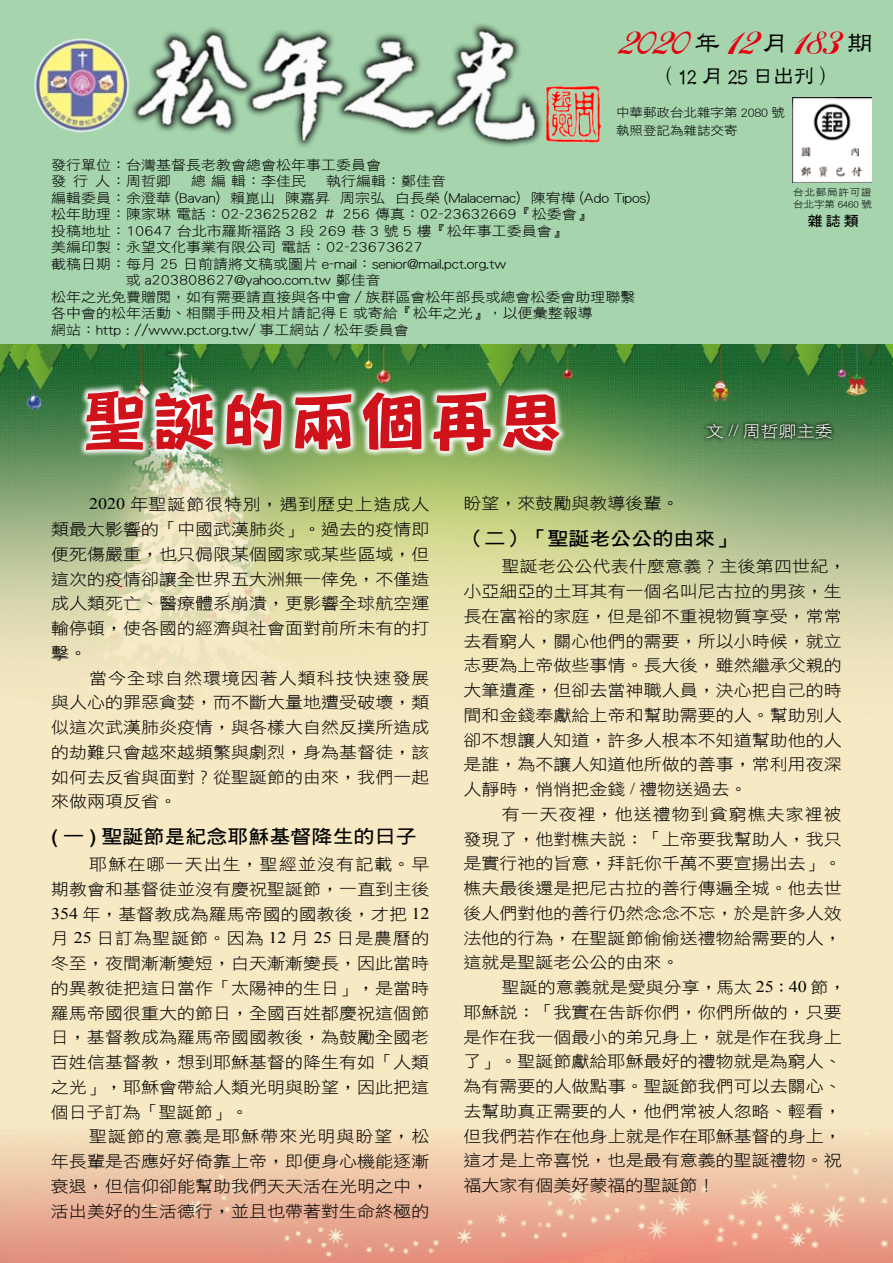
<style>
.page{position:relative;width:893px;height:1263px;background:#fff}
.page>*{position:absolute;margin:0;border:0;box-sizing:border-box;transform-origin:0 0}
.t1{font:64.5px "Chiau Hei Extra Big 5";letter-spacing:.075em;color:#d0121b}
.t2{font:30px "Elegant";letter-spacing:-.025em;color:#e60012;scale:.95 1}
.t3{font:24px "DF Li Shu Md HK BF";letter-spacing:-.05em;color:#000;scale:.9 1}
.t4{font:18.9px "DF Hei Bd HKP BF";color:#000;scale:1.11 1}
.t5{font:16.2px/24.8px "DF Hei Lt HKP BF";color:#000;text-align:justify;scale:1.11 1}
.t6{font:16.2px "DF Hei Lt HKP BF";color:#fff;scale:1.11 1}
.t7{font:13.95px "DF Hei Bd HK BF";color:#000;scale:1.08 1}
.t8{font:13.5px/16.5px "DF Li Hei W3 WINP BF";color:#000;scale:1.11 1}
.t9{font:12.15px/18px "DF Hei Lt HKP BF";color:#000;scale:1.11 1}
.t10{font:9.45px/12.6px "DF Hei Lt HKP BF";letter-spacing:.04em;color:#000;scale:1.11 1}
.s1{font-family:"DF Li Shu Md HK BF";font-size:27px;color:#000}
.s2{font-family:"Times New Roman"}
</style>
<div class="page">
<div style="left:0;top:336px;width:893px;height:927px;background:#f7e9c3"></div>
<img style="left:0;top:1134px;width:893px;height:129px">
<img style="left:0;top:343px;width:893px;height:320px">
<div style="left:0;top:0;width:893px;height:343px;background:#a5d4ad"></div>
<img style="left:792px;top:98px;width:80px;height:85px">
<svg style="left:78px;top:383px;width:489px;height:75px;background:#c6d8c1"></svg>
<div style="left:702px;top:419px;width:134px;height:24px;background:#000;opacity:.75"></div>
<img style="left:34px;top:38px;width:96px;height:95px">
<img style="left:131px;top:24px;width:410px;height:123px">
<img style="left:545px;top:85px;width:57px;height:58px">
<h2 class="t2" style="left:618px;top:30px;width:269px">2020 <span class="s1">年</span>12 <span class="s1">月</span>183 <span class="s1">期</span></h2>
<h3 class="t3" style="left:656px;top:64px;width:201px">（12 月 25 日出刊）</h3>
<p class="t9" style="left:616px;top:103px;width:154px">中華郵政台北雜字第 2080 號執照登記為雜誌交寄</p>
<p class="t8" style="left:51px;top:157px;width:299px">發行單位：台灣基督長老教會總會松年事工委員會發 行 人：周哲卿</p>
<p class="t8" style="left:191px;top:173px;width:105px">總 編 輯：李佳民</p>
<p class="t8" style="left:326px;top:173px;width:110px">執行編輯：鄭佳音</p>
<p class="t8" style="left:51px;top:190px;width:542px">編輯委員：余澄華 (Bavan) 賴崑山 陳嘉昇 周宗弘 白長榮 (Malacemac) 陳宥樺 (Ado Tipos)</p>
<p class="t8" style="left:51px;top:206px;width:489px">松年助理：陳家琳 電話：02-23625282 ＃ 256 傳真：02-23632669『松委會』</p>
<p class="t8" style="left:51px;top:223px;width:466px">投稿地址：10647 台北市羅斯福路 3 段 269 巷 3 號 5 樓『松年事工委員會』</p>
<p class="t8" style="left:51px;top:239px;width:336px">美編印製：永望文化事業有限公司 電話：02-23673627</p>
<p class="t8" style="left:51px;top:256px;width:411px">截稿日期：每月 25 日前請將文稿或圖片 e-mail：senior@mail.pct.org.tw</p>
<p class="t8" style="left:126px;top:272px;width:231px">或 a203808627@yahoo.com.tw 鄭佳音</p>
<p class="t8" style="left:51px;top:289px;width:528px">松年之光免費贈閱，如有需要請直接與各中會 / 族群區會松年部長或總會松委會助理聯繫</p>
<p class="t8" style="left:51px;top:305px;width:490px">各中會的松年活動、相關手冊及相片請記得 E 或寄給『松年之光』，以便彙整報導</p>
<p class="t8" style="left:51px;top:322px;width:324px">網站：http : //www.pct.org.tw/ 事工網站 / 松年委員會</p>
<p class="t10" style="left:793px;top:186px;width:72px">台北郵局許可證台北字第 6460 號</p>
<p class="t7" style="left:808px;top:214px;width:49px">雜誌類</p>
<h1 class="t1" style="left:83px;top:389px;width:482px">聖誕的兩個再思</h1>
<p class="t6" style="left:706px;top:423px;width:116px">文 <span class="s2">//</span> 周哲卿主委</p>
<p class="t5" style="left:51px;top:492px;width:342px;text-indent:38px"><span class="s2">2020</span> 年聖誕節很特別，遇到歷史上造成人類最大影響的「中國武漢肺炎」。過去的疫情即便死傷嚴重，也只侷限某個國家或某些區域，但這次的疫情卻讓全世界五大洲無一倖免，不僅造成人類死亡、醫療體系崩潰，更影響全球航空運輸停頓，使各國的經濟與社會面對前所未有的打擊。</p>
<p class="t5" style="left:51px;top:665px;width:342px;text-indent:38px">當今全球自然環境因著人類科技快速發展與人心的罪惡貪婪，而不斷大量地遭受破壞，類似這次武漢肺炎疫情，與各樣大自然反撲所造成的劫難只會越來越頻繁與劇烈，身為基督徒，該如何去反省與面對？從聖誕節的由來，我們一起來做兩項反省。</p>
<p class="t4" style="left:51px;top:827px;width:331px">( 一 ) 聖誕節是紀念耶穌基督降生的日子</p>
<p class="t5" style="left:51px;top:852px;width:343px;text-indent:38px">耶穌在哪一天出生，聖經並沒有記載。早期教會和基督徒並沒有慶祝聖誕節，一直到主後<span class="s2">354</span> 年，基督教成為羅馬帝國的國教後，才把 <span class="s2">12</span>月 <span class="s2">25</span> 日訂為聖誕節。因為 <span class="s2">12</span> 月 <span class="s2">25</span> 日是農曆的冬至，夜間漸漸變短，白天漸漸變長，因此當時的異教徒把這日當作「太陽神的生日」，是當時羅馬帝國很重大的節日，全國百姓都慶祝這個節日，基督教成為羅馬帝國國教後，為鼓勵全國老百姓信基督教，想到耶穌基督的降生有如「人類之光」，耶穌會帶給人類光明與盼望，因此把這個日子訂為「聖誕節」。</p>
<p class="t5" style="left:51px;top:1124px;width:342px;text-indent:38px">聖誕節的意義是耶穌帶來光明與盼望，松年長輩是否應好好倚靠上帝，即便身心機能逐漸衰退，但信仰卻能幫助我們天天活在光明之中，活出美好的生活德行，並且也帶著對生命終極的</p>
<p class="t5" style="left:463px;top:491px;width:196px">盼望，來鼓勵與教導後輩。</p>
<p class="t4" style="left:463px;top:529px;width:247px">（二）「聖誕老公公的由來」</p>
<p class="t5" style="left:463px;top:554px;width:346px;text-align:left;text-indent:38px">聖誕老公公代表什麼意義？主後第四世紀，小亞細亞的土耳其有一個名叫尼古拉的男孩，生長在富裕的家庭，但是卻不重視物質享受，常常去看窮人，關心他們的需要，所以小時候，就立志要為上帝做些事情。長大後，雖然繼承父親的大筆遺產，但卻去當神職人員，決心把自己的時間和金錢奉獻給上帝和幫助需要的人。幫助別人卻不想讓人知道，許多人根本不知道幫助他的人是誰，為不讓人知道他所做的善事，常利用夜深人靜時，悄悄把金錢 <span class="s2">/</span> 禮物送過去。</p>
<p class="t5" style="left:463px;top:801px;width:342px;text-indent:38px">有一天夜裡，他送禮物到貧窮樵夫家裡被發現了，他對樵夫說：「上帝要我幫助人，我只是實行祂的旨意，拜託你千萬不要宣揚出去」。樵夫最後還是把尼古拉的善行傳遍全城。他去世後人們對他的善行仍然念念不忘，於是許多人效法他的行為，在聖誕節偷偷送禮物給需要的人，這就是聖誕老公公的由來。</p>
<p class="t5" style="left:463px;top:975px;width:346px;text-align:left;text-indent:38px">聖誕的意義就是愛與分享，馬太 <span class="s2">25</span>：<span class="s2">40</span> 節，耶穌說：「我實在告訴你們，你們所做的，只要是作在我一個最小的弟兄身上，就是作在我身上了」。聖誕節獻給耶穌最好的禮物就是為窮人、為有需要的人做點事。聖誕節我們可以去關心、去幫助真正需要的人，他們常被人忽略、輕看，但我們若作在他身上就是作在耶穌基督的身上，這才是上帝喜悅，也是最有意義的聖誕禮物。祝福大家有個美好蒙福的聖誕節！</p>
</div>
